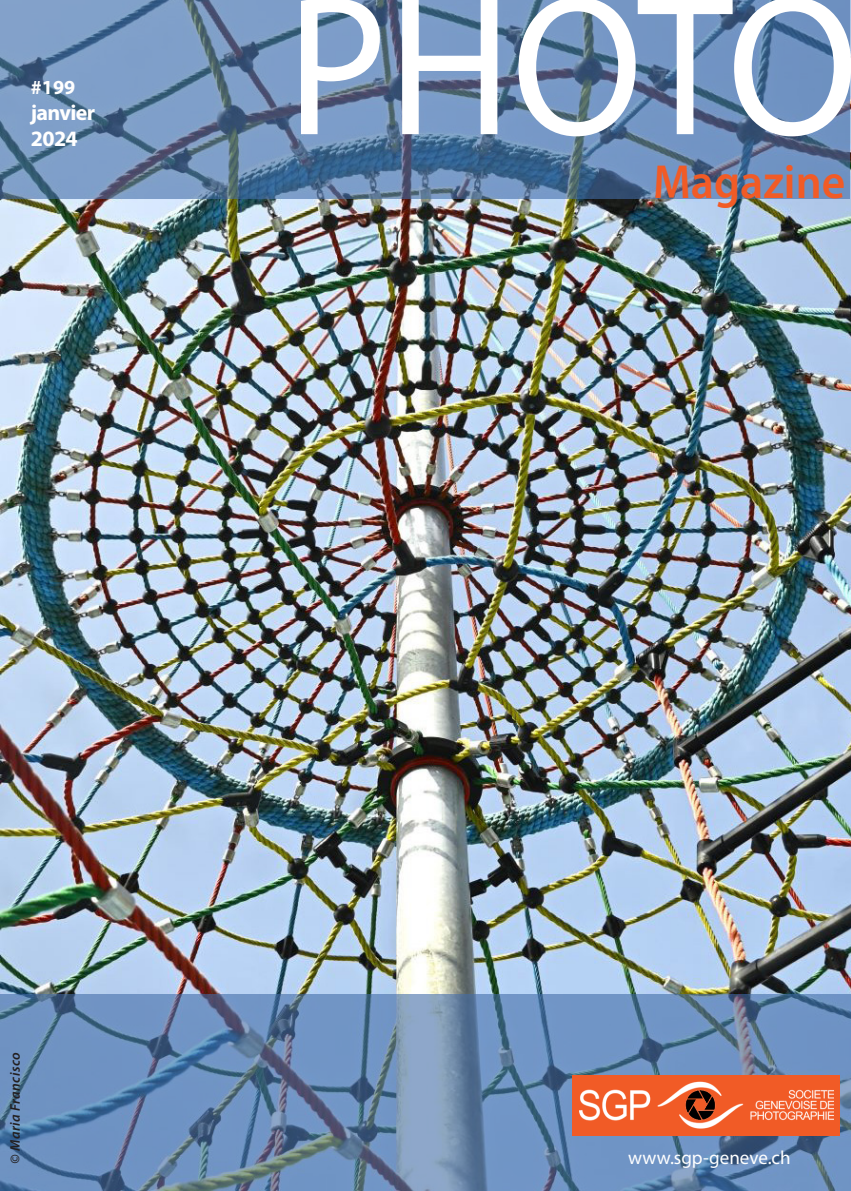
<style>
.page{position:relative;width:851px;height:1191px;background:#fff}
.page>*{position:absolute;margin:0;border:0;box-sizing:border-box;transform-origin:0 0}
.t1{font:200px "Myriad Pro";letter-spacing:-.015em;color:#fff;scale:.95 1}
.t2{font:600 48px "Myriad Pro";color:#f15b26;scale:.95 1}
.t3{font:700 22px/26.4px "Myriad Pro";letter-spacing:-.03em;color:#fff}
.t4{font:700 20px "Myriad Pro";color:#fff}
.t5{font:19px "Myriad Pro";color:#fff}
.t6{font:italic 600 14px "Myriad Pro";letter-spacing:.03em;color:#231f20}
</style>
<div class="page">
<img style="left:0;top:0;width:850px;height:994px">
<svg style="left:0;top:994px;width:850px;height:197px;background:#6889b3"></svg>
<div style="left:572px;top:1075px;width:268px;height:60px;background:#f15b26"></div>
<img style="left:579px;top:1081px;width:254px;height:47px">
<svg style="left:0;top:0;width:849px;height:198px;background:#6887af"></svg>
<p class="t4" style="left:31px;top:74px;width:46px">#199</p>
<p class="t3" style="left:31px;top:99px;width:66px">janvier<br>2024</p>
<h1 class="t1" style="left:286px;top:-56px;width:603px">PHOTO</h1>
<h2 class="t2" style="left:653px;top:151px;width:204px">Magazine</h2>
<p class="t6" style="left:6px;top:1163px;width:113px;rotate:-90deg">© Maria Francisco</p>
<p class="t5" style="left:628px;top:1146px;width:164px">www.sgp-geneve.ch</p>
</div>
